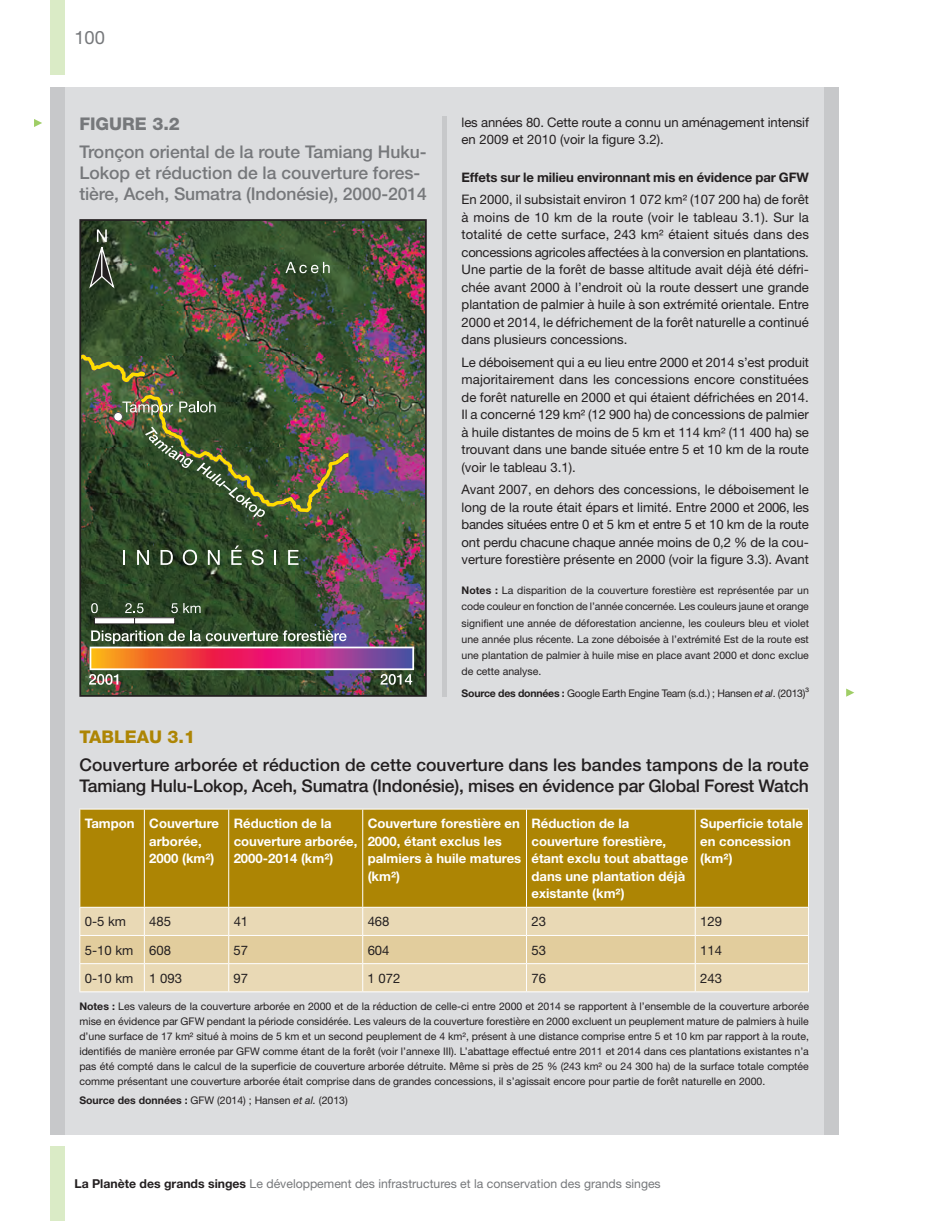
<style>
.page{position:relative;width:938px;height:1221px;background:#fff}
.page>*{position:absolute;margin:0;border:0;box-sizing:border-box;transform-origin:0 0}
.t1{font:18.38px "Helvetica Neue";color:#76787b}
.t2{font:500 17.5px/21px "Helvetica Neue";letter-spacing:-.01em;color:#231f20}
.t3{font:500 17.5px/21px "Helvetica Neue";color:#76787b}
.t4{font:800 17.5px "Helvetica Neue";color:#ad8504}
.t5{font:800 17.5px "Helvetica Neue";color:#76787b}
.t6{font:13.12px/17.5px "Helvetica Neue";color:#231f20;text-align:justify}
.t7{font:700 13.12px/17.5px "Helvetica Neue";color:#fff}
.t8{font:700 13.12px "Helvetica Neue";letter-spacing:-.005em;color:#231f20}
.t9{font:12.25px "Helvetica Neue";color:#76787b}
.t10{font:10.5px/16.3px "Helvetica Neue";color:#231f20;text-align:justify}
.t11{font:10.5px "Helvetica Neue";letter-spacing:-.02em;color:#231f20}
.s1{font-weight:700}
.s2{font-style:italic}
.s3{font-weight:700;color:#231f20}
</style>
<div class="page">
<div style="left:50px;top:0;width:14px;height:74px;background:#daebc6"></div>
<div style="left:50px;top:1146px;width:14px;height:74px;background:#daebc6"></div>
<div style="left:64px;top:87px;width:764px;height:1047px;background:#dcdddf"></div>
<svg style="left:34px;top:119px;width:8px;height:8px"></svg>
<div style="left:50px;top:87px;width:14px;height:1047px;background:#c7c8ca"></div>
<div style="left:823px;top:87px;width:15px;height:1047px;background:#c7c8ca"></div>
<div style="left:441px;top:117px;width:5px;height:579px;background:#c7c8ca"></div>
<div style="left:80px;top:809px;width:728px;height:97px;background:#ad8504"></div>
<hr style="left:79px;top:808px;width:65px;height:1px;background:#fff">
<hr style="left:79px;top:809px;width:1px;height:97px;background:#fff">
<hr style="left:144px;top:808px;width:85px;height:1px;background:#fff">
<hr style="left:144px;top:809px;width:1px;height:97px;background:#fff">
<hr style="left:229px;top:808px;width:134px;height:1px;background:#fff">
<hr style="left:228px;top:809px;width:1px;height:97px;background:#fff">
<hr style="left:363px;top:808px;width:163px;height:1px;background:#fff">
<hr style="left:362px;top:809px;width:1px;height:97px;background:#fff">
<hr style="left:526px;top:808px;width:169px;height:1px;background:#fff">
<hr style="left:526px;top:809px;width:1px;height:97px;background:#fff">
<hr style="left:695px;top:808px;width:114px;height:1px;background:#fff">
<hr style="left:694px;top:809px;width:1px;height:97px;background:#fff">
<hr style="left:808px;top:809px;width:1px;height:97px;background:#fff">
<hr style="left:79px;top:906px;width:65px;height:1px;background:#fff">
<hr style="left:144px;top:906px;width:85px;height:1px;background:#fff">
<hr style="left:229px;top:906px;width:134px;height:1px;background:#fff">
<hr style="left:363px;top:906px;width:163px;height:1px;background:#fff">
<hr style="left:526px;top:906px;width:169px;height:1px;background:#fff">
<hr style="left:695px;top:906px;width:114px;height:1px;background:#fff">
<svg style="left:79px;top:907px;width:730px;height:84px;background:#e7d6b0"></svg>
<hr style="left:79px;top:991px;width:65px;height:1px;background:#fff">
<hr style="left:144px;top:991px;width:85px;height:1px;background:#fff">
<hr style="left:229px;top:991px;width:134px;height:1px;background:#fff">
<hr style="left:363px;top:991px;width:163px;height:1px;background:#fff">
<hr style="left:526px;top:991px;width:169px;height:1px;background:#fff">
<hr style="left:695px;top:991px;width:114px;height:1px;background:#fff">
<svg style="left:846px;top:688px;width:8px;height:9px"></svg>
<img style="left:82px;top:222px;width:342px;height:471px">
<svg style="left:285px;top:262px;width:45px;height:11px"></svg>
<img style="left:82px;top:347px;width:271px;height:170px">
<img style="left:89px;top:630px;width:325px;height:54px">
<div style="left:79px;top:219px;width:348px;height:477px;border:2px solid #231f20"></div>
<svg style="left:88px;top:229px;width:28px;height:61px;background:#455041"></svg>
<svg style="left:91px;top:603px;width:7px;height:10px"></svg>
<svg style="left:125px;top:603px;width:18px;height:10px"></svg>
<svg style="left:171px;top:603px;width:29px;height:10px"></svg>
<div style="left:94px;top:617px;width:41px;height:7px;background:#fff"></div>
<div style="left:94px;top:617px;width:41px;height:7px;border:1px solid #231f20"></div>
<div style="left:135px;top:617px;width:40px;height:7px;background:#fff"></div>
<div style="left:134px;top:617px;width:41px;height:7px;border:1px solid #231f20"></div>
<svg style="left:123px;top:550px;width:2px;height:15px"></svg>
<svg style="left:137px;top:550px;width:12px;height:15px"></svg>
<svg style="left:160px;top:550px;width:13px;height:15px"></svg>
<svg style="left:183px;top:549px;width:14px;height:16px"></svg>
<svg style="left:208px;top:550px;width:12px;height:15px"></svg>
<svg style="left:231px;top:545px;width:11px;height:20px"></svg>
<svg style="left:251px;top:549px;width:12px;height:16px"></svg>
<svg style="left:274px;top:550px;width:2px;height:15px"></svg>
<svg style="left:288px;top:550px;width:10px;height:15px"></svg>
<h1 class="t1" style="left:74px;top:26px;width:32px">100</h1>
<h2 class="t5" style="left:79px;top:113px;width:102px">FIGURE 3.2</h2>
<h2 class="t3" style="left:79px;top:141px;width:349px">Tronçon oriental de la route Tamiang Huku-<br>Lokop et réduction de la couverture fores&shy;tière, Aceh, Sumatra (Indonésie), 2000-2014</h2>
<p class="t6" style="left:461px;top:113px;width:349px">les années 80. Cette route a connu un aménagement intensif en 2009 et 2010 (voir la figure 3.2).</p>
<p class="t8" style="left:461px;top:169px;width:349px">Effets sur le milieu environnant mis en évidence par GFW</p>
<p class="t6" style="left:461px;top:191px;width:349px">En 2000, il subsistait environ 1 072 km² (107 200 ha) de forêt à moins de 10 km de la route (voir le tableau 3.1). Sur la totalité de cette surface, 243 km² étaient situés dans des concessions agricoles affectées à la conversion en plantations.<br>Une partie de la forêt de basse altitude avait déjà été défri&shy;chée avant 2000 à l’endroit où la route dessert une grande plantation de palmier à huile à son extrémité orientale. Entre 2000 et 2014, le défrichement de la forêt naturelle a continué dans plusieurs concessions.</p>
<p class="t6" style="left:461px;top:353px;width:349px">Le déboisement qui a eu lieu entre 2000 et 2014 s’est produit majoritairement dans les concessions encore constituées de forêt naturelle en 2000 et qui étaient défrichées en 2014.<br>Il a concerné 129 km² (12 900 ha) de concessions de palmier à huile distantes de moins de 5 km et 114 km² (11 400 ha) se trouvant dans une bande située entre 5 et 10 km de la route (voir le tableau 3.1).</p>
<p class="t6" style="left:461px;top:480px;width:349px">Avant 2007, en dehors des concessions, le déboisement le long de la route était épars et limité. Entre 2000 et 2006, les bandes situées entre 0 et 5 km et entre 5 et 10 km de la route ont perdu chacune chaque année moins de 0,2 % de la cou&shy;verture forestière présente en 2000 (voir la figure 3.3). Avant</p>
<p class="t10" style="left:461px;top:582px;width:349px"><span class="s1">Notes :</span> La disparition de la couverture forestière est représentée par un code couleur en fonction de l’année concernée. Les couleurs jaune et orange signifient une année de déforestation ancienne, les couleurs bleu et violet une année plus récente. La zone déboisée à l’extrémité Est de la route est une plantation de palmier à huile mise en place avant 2000 et donc exclue de cette analyse.</p>
<p class="t11" style="left:461px;top:686px;width:349px"><span class="s1">Source des données :</span> Google Earth Engine Team (s.d.) ; Hansen <span class="s2">et al</span>. (2013)³</p>
<h2 class="t4" style="left:79px;top:726px;width:117px">TABLEAU 3.1</h2>
<h2 class="t2" style="left:79px;top:753px;width:731px">Couverture arborée et réduction de cette couverture dans les bandes tampons de la route<br>Tamiang Hulu-Lokop, Aceh, Sumatra (Indonésie), mises en évidence par Global Forest Watch</h2>
<p class="t7" style="left:149px;top:814px;width:71px;text-indent:-64px">Tampon Couverture arborée,<br>2000 (km²)</p>
<p class="t7" style="left:234px;top:814px;width:125px">Réduction de la couverture arborée,<br>2000-2014 (km²)</p>
<p class="t7" style="left:368px;top:814px;width:155px">Couverture forestière en<br>2000, étant exclus les palmiers à huile matures (km²)</p>
<p class="t7" style="left:531px;top:814px;width:158px">Réduction de la couverture forestière, étant exclu tout abattage dans une plantation déjà existante (km²)</p>
<p class="t7" style="left:700px;top:814px;width:104px">Superficie totale en concession (km²)</p>
<p class="t6" style="left:85px;top:912px;width:43px">0-5 km</p>
<p class="t6" style="left:149px;top:912px;width:23px">485</p>
<p class="t6" style="left:234px;top:912px;width:16px">41</p>
<p class="t6" style="left:368px;top:912px;width:23px">468</p>
<p class="t6" style="left:531px;top:912px;width:16px">23</p>
<p class="t6" style="left:700px;top:912px;width:23px">129</p>
<p class="t6" style="left:85px;top:941px;width:88px">5-10 km 608</p>
<p class="t6" style="left:234px;top:941px;width:16px">57</p>
<p class="t6" style="left:367px;top:941px;width:23px">604</p>
<p class="t6" style="left:531px;top:941px;width:16px">53</p>
<p class="t6" style="left:700px;top:941px;width:23px">114</p>
<p class="t6" style="left:85px;top:969px;width:99px">0-10 km 1 093</p>
<p class="t6" style="left:234px;top:969px;width:16px">97</p>
<p class="t6" style="left:367px;top:969px;width:34px">1 072</p>
<p class="t6" style="left:531px;top:969px;width:16px">76</p>
<p class="t6" style="left:700px;top:969px;width:23px">243</p>
<p class="t10" style="left:79px;top:998px;width:731px;line-height:14.9px"><span class="s1">Notes :</span> Les valeurs de la couverture arborée en 2000 et de la réduction de celle-ci entre 2000 et 2014 se rapportent à l’ensemble de la couverture arborée mise en évidence par GFW pendant la période considérée. Les valeurs de la couverture forestière en 2000 excluent un peuplement mature de palmiers à huile d’une surface de 17 km² situé à moins de 5 km et un second peuplement de 4 km², présent à une distance comprise entre 5 et 10 km par rapport à la route, identifiés de manière erronée par GFW comme étant de la forêt (voir l’annexe III). L’abattage effectué entre 2011 et 2014 dans ces plantations existantes n’a pas été compté dans le calcul de la superficie de couverture arborée détruite. Même si près de 25 % (243 km² ou 24 300 ha) de la surface totale comptée comme présentant une couverture arborée était comprise dans de grandes concessions, il s’agissait encore pour partie de forêt naturelle en 2000.</p>
<p class="t10" style="left:79px;top:1092px;width:270px"><span class="s1">Source des données :</span> GFW (2014) ; Hansen <span class="s2">et al.</span> (2013)</p>
<p class="t9" style="left:74px;top:1176px;width:588px"><span class="s3">La Planète des grands singes</span> Le développement des infrastructures et la conservation des grands singes</p>
</div>
